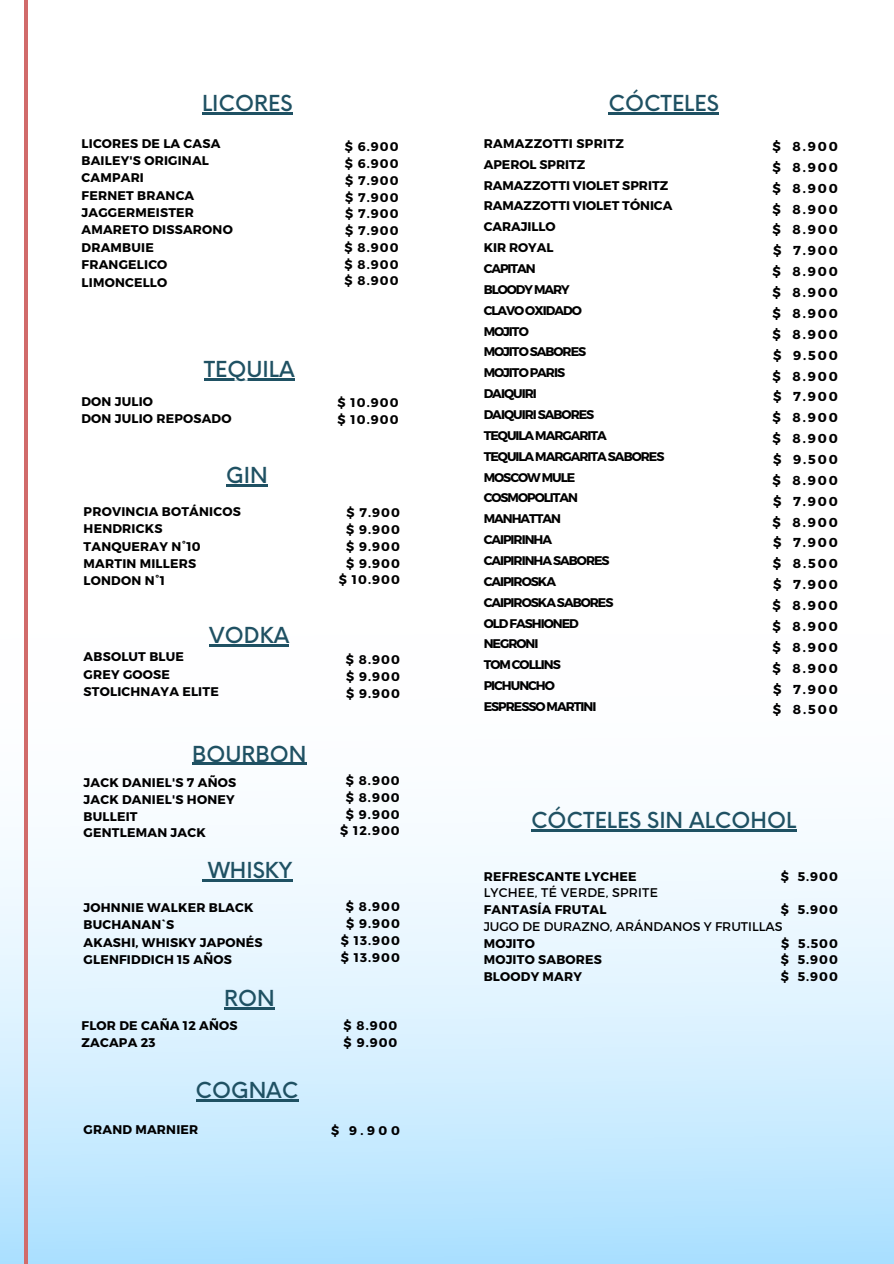
<style>
.page{position:relative;width:894px;height:1264px;background:#fff}
.page>*{position:absolute;margin:0;border:0;box-sizing:border-box;transform-origin:0 0}
.t1{font:500 21.45px "Neue Einstellung";color:#1f5163}
.t2{font:700 12.9px/20.9px "Montserrat";letter-spacing:.145em;color:#000;text-align:justify}
.t3{font:700 12.6px/17.4px "Montserrat";letter-spacing:.015em;color:#000}
.t4{font:700 12.6px/20.9px "Montserrat";letter-spacing:-.08em;color:#000}
.t5{font:700 12.6px/16.8px "Montserrat";letter-spacing:.08em;color:#000;text-align:center}
.t6{font:12.6px "Montserrat";color:#000}
</style>
<div class="page">
<div style="left:0;top:634px;width:893px;height:629px;background:linear-gradient(to bottom,#fff,#b7e4ff)"></div>
<hr style="left:202px;top:113px;width:90px;height:2px;background:#1f5163">
<hr style="left:192px;top:763px;width:114px;height:2px;background:#1f5163">
<svg style="left:202px;top:879px;width:6px;height:2px"></svg>
<hr style="left:208px;top:879px;width:84px;height:2px;background:#1f5163">
<hr style="left:226px;top:484px;width:42px;height:2px;background:#1f5163">
<hr style="left:209px;top:644px;width:80px;height:2px;background:#1f5163">
<hr style="left:224px;top:1007px;width:51px;height:2px;background:#1f5163">
<hr style="left:204px;top:378px;width:91px;height:2px;background:#1f5163">
<hr style="left:24px;top:0;width:4px;height:1263px;background:#d16b6b">
<hr style="left:608px;top:113px;width:110px;height:2px;background:#1f5163">
<hr style="left:195px;top:1099px;width:103px;height:2px;background:#1f5163">
<hr style="left:531px;top:829px;width:265px;height:2px;background:#1f5163">
<p class="t1" style="left:202px;top:84px;width:92px">LICORES</p>
<p class="t3" style="left:81px;top:134px;width:153px">LICORES DE LA CASA<br>BAILEY'S ORIGINAL<br>CAMPARI<br>FERNET BRANCA<br>JAGGERMEISTER<br>AMARETO DISSARONO<br>DRAMBUIE<br>FRANGELICO<br>LIMONCELLO</p>
<h2 class="t3" style="left:344px;top:138px;width:55px;line-height:16.8px;text-align:justify">$ 6.900 $ 6.900 $ 7.900 $ 7.900 $ 7.900 $ 7.900 $ 8.900 $ 8.900 $ 8.900</h2>
<h1 class="t1" style="left:204px;top:350px;width:92px">TEQUILA</h1>
<p class="t3" style="left:81px;top:392px;width:152px">DON JULIO<br>DON JULIO REPOSADO</p>
<h2 class="t5" style="left:337px;top:393px;width:62px;text-align:left">$ 10.900 $ 10.900</h2>
<h2 class="t1" style="left:226px;top:456px;width:43px">GIN</h2>
<h1 class="t3" style="left:84px;top:502px;width:159px">PROVINCIA BOTÁNICOS<br>HENDRICKS<br>TANQUERAY N°10<br>MARTIN MILLERS<br>LONDON N°1</h1>
<h2 class="t5" style="left:339px;top:504px;width:62px;text-align:right">$ 7.900 $ 9.900 $ 9.900 $ 9.900 $ 10.900</h2>
<h2 class="t1" style="left:209px;top:616px;width:81px">VODKA</h2>
<h1 class="t3" style="left:84px;top:647px;width:137px">ABSOLUT BLUE<br>GREY GOOSE<br>STOLICHNAYA ELITE</h1>
<h2 class="t3" style="left:346px;top:650px;width:55px;line-height:16.8px;text-align:justify">$ 8.900 $ 9.900 $ 9.900</h2>
<h1 class="t1" style="left:192px;top:734px;width:116px">BOURBON</h1>
<p class="t3" style="left:84px;top:773px;width:154px;line-height:16.8px">JACK DANIEL'S 7 AÑOS<br>JACK DANIEL'S HONEY<br>BULLEIT<br>GENTLEMAN JACK</p>
<h2 class="t5" style="left:340px;top:771px;width:61px">$ 8.900 $ 8.900 $ 9.900 $ 12.900</h2>
<h1 class="t1" style="left:208px;top:851px;width:86px">WHISKY</h1>
<h1 class="t3" style="left:84px;top:898px;width:180px">JOHNNIE WALKER BLACK<br>BUCHANAN`S<br>AKASHI, WHISKY JAPONÉS<br>GLENFIDDICH 15 AÑOS</h1>
<h2 class="t5" style="left:340px;top:897px;width:61px">$ 8.900 $ 9.900 $ 13.900 $ 13.900</h2>
<h2 class="t1" style="left:224px;top:978px;width:52px">RON</h2>
<h2 class="t3" style="left:81px;top:1016px;width:157px">FLOR DE CAÑA 12 AÑOS<br>ZACAPA 23</h2>
<h1 class="t3" style="left:343px;top:1016px;width:55px;line-height:16.8px">$ 8.900 $ 9.900</h1>
<h1 class="t1" style="left:195px;top:1071px;width:104px">COGNAC</h1>
<h2 class="t3" style="left:84px;top:1119px;width:116px">GRAND MARNIER</h2>
<p class="t3" style="left:331px;top:1121px;width:70px">$ 9.900</p>
<h1 class="t1" style="left:608px;top:84px;width:112px">CÓCTELES</h1>
<h2 class="t4" style="left:483px;top:132px;width:190px">RAMAZZOTTI SPRITZ<br>APEROL SPRITZ<br>RAMAZZOTTI VIOLET SPRITZ<br>RAMAZZOTTI VIOLET TÓNICA<br>CARAJILLO<br>KIR ROYAL<br>CAPITAN<br>BLOODYMARY<br>CLAVOOXIDADO<br>MOJITO<br>MOJITOSABORES<br>MOJITOPARIS<br>DAIQUIRI<br>DAIQUIRISABORES<br>TEQUILAMARGARITA<br>TEQUILAMARGARITASABORES<br>MOSCOWMULE<br>COSMOPOLITAN<br>MANHATTAN<br>CAIPIRINHA<br>CAIPIRINHASABORES<br>CAIPIROSKA<br>CAIPIROSKASABORES<br>OLDFASHIONED<br>NEGRONI<br>TOMCOLLINS<br>PICHUNCHO<br>ESPRESSOMARTINI</h2>
<h2 class="t2" style="left:772px;top:135px;width:67px">$ 8.900 $ 8.900 $ 8.900 $ 8.900 $ 8.900 $ 7.900 $ 8.900 $ 8.900 $ 8.900 $ 8.900 $ 9.500 $ 8.900 $ 7.900 $ 8.900 $ 8.900 $ 9.500 $ 8.900 $ 7.900 $ 8.900</h2>
<h2 class="t2" style="left:772px;top:532px;width:67px">$ 7.900 $ 8.500 $ 7.900 $ 8.900 $ 8.900 $ 8.900 $ 8.900 $ 7.900 $ 8.500</h2>
<h2 class="t1" style="left:531px;top:801px;width:266px">CÓCTELES SIN ALCOHOL</h2>
<p class="t3" style="left:780px;top:866px;width:59px">$ 5.900</p>
<h2 class="t3" style="left:780px;top:900px;width:59px">$ 5.900</h2>
<h2 class="t3" style="left:780px;top:934px;width:59px;line-height:16.8px">$ 5.500 $</h2>
<h1 class="t3" style="left:483px;top:866px;width:154px">REFRESCANTE LYCHEE</h1>
<p class="t6" style="left:483px;top:884px;width:176px">LYCHEE, TÉ VERDE, SPRITE</p>
<p class="t3" style="left:483px;top:900px;width:124px">FANTASÍA FRUTAL</p>
<p class="t6" style="left:483px;top:918px;width:300px">JUGO DE DURAZNO, ARÁNDANOS Y FRUTILLAS</p>
<p class="t3" style="left:483px;top:933px;width:53px">MOJITO</p>
<p class="t3" style="left:483px;top:950px;width:120px">MOJITO SABORES</p>
<p class="t3" style="left:483px;top:967px;width:100px">BLOODY MARY</p>
<h2 class="t3" style="left:780px;top:950px;width:59px;line-height:16.8px;text-align:right">5.900<br>$ 5.900</h2>
</div>
